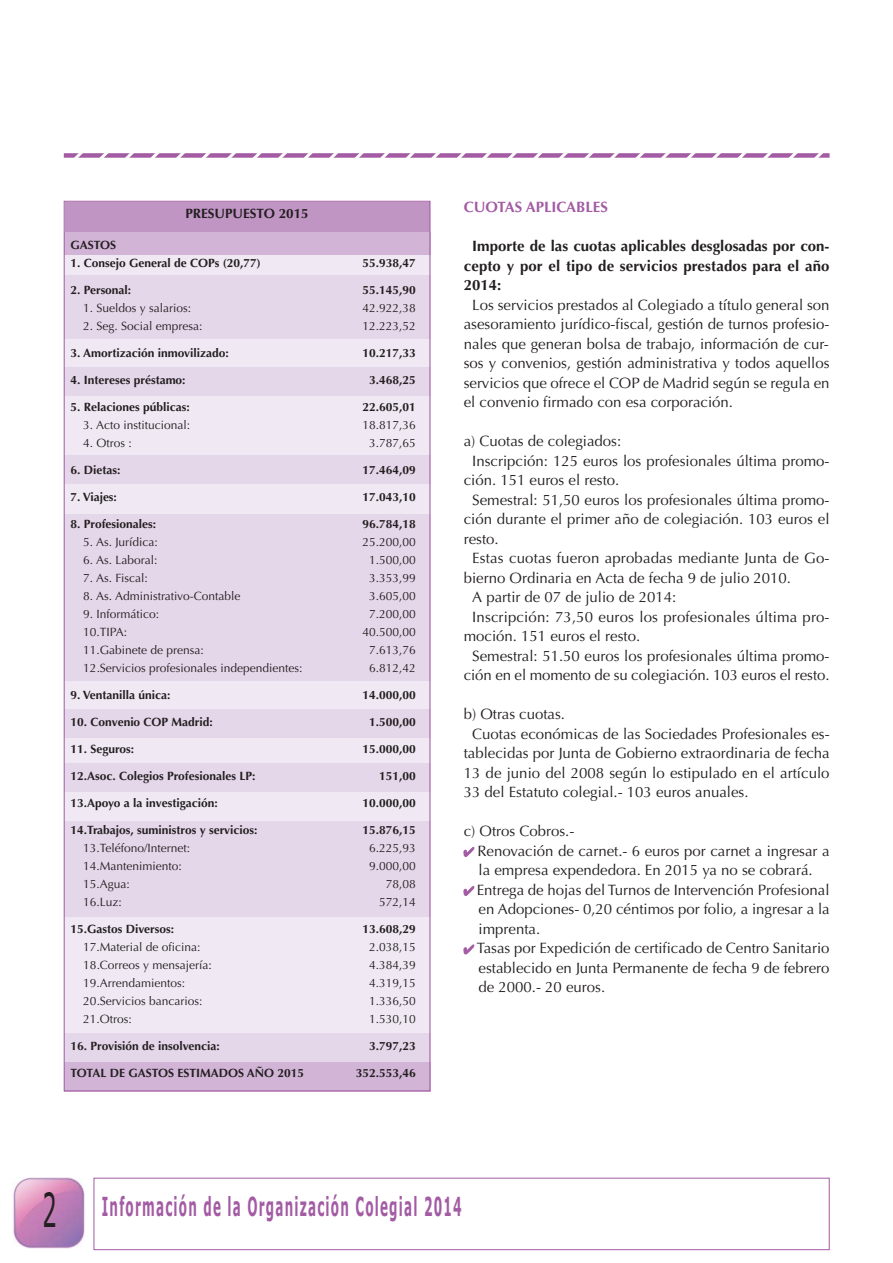
<style>
.page{position:relative;width:893px;height:1263px;background:#fff}
.page>*{position:absolute;margin:0;border:0;box-sizing:border-box;transform-origin:0 0}
.t1{font:47.25px "Verdana";color:#231f20;scale:.48 1}
.t2{font:700 26.4px "Verdana";letter-spacing:.1em;color:#a35ba4;scale:.45 1}
.t3{font:15px/19.5px "Optima";color:#231f20;text-align:justify}
.t4{font:700 15px/19.5px "Optima";letter-spacing:.01em;color:#231f20;text-align:justify}
.t5{font:700 15px "Optima";color:#a35ba4}
.t6{font:700 13.5px "Optima";color:#231f20}
.t7{font:12px "Optima";color:#231f20}
.t8{font:700 12px "Optima";color:#231f20}
.s1{color:#a35ba4}
</style>
<div class="page">
<div style="left:94px;top:1178px;width:735px;height:72px;border:1px solid #a35ba4"></div>
<img style="left:12px;top:1178px;width:73px;height:71px">
<svg style="left:65px;top:153px;width:765px;height:5px"></svg>
<div style="left:64px;top:202px;width:366px;height:887px;background:#f0e9f4"></div>
<div style="left:65px;top:202px;width:365px;height:30px;background:#c095c4"></div>
<div style="left:64px;top:232px;width:366px;height:23px;background:#d1b4d6"></div>
<div style="left:64px;top:1062px;width:366px;height:29px;background:#d1b4d6"></div>
<div style="left:64px;top:275px;width:366px;height:64px;background:#e5d7ea"></div>
<div style="left:64px;top:367px;width:366px;height:28px;background:#e5d7ea"></div>
<div style="left:64px;top:455px;width:366px;height:29px;background:#e5d7ea"></div>
<div style="left:64px;top:709px;width:366px;height:28px;background:#e5d7ea"></div>
<div style="left:64px;top:763px;width:366px;height:28px;background:#e5d7ea"></div>
<div style="left:64px;top:821px;width:366px;height:96px;background:#e5d7ea"></div>
<div style="left:64px;top:1033px;width:366px;height:28px;background:#e5d7ea"></div>
<div style="left:64px;top:514px;width:366px;height:167px;background:#e5d7ea"></div>
<p class="t6" style="left:185px;top:208px;width:125px">PRESUPUESTO 2015</p>
<p class="t8" style="left:71px;top:240px;width:47px">GASTOS</p>
<p class="t8" style="left:71px;top:258px;width:192px">1. Consejo General de COPs (20,77)</p>
<p class="t8" style="left:362px;top:258px;width:55px">55.938,47</p>
<p class="t8" style="left:71px;top:285px;width:62px">2. Personal:</p>
<p class="t8" style="left:362px;top:285px;width:55px">55.145,90</p>
<p class="t7" style="left:83px;top:303px;width:109px">1. Sueldos y salarios:</p>
<p class="t7" style="left:362px;top:303px;width:55px">42.922,38</p>
<p class="t7" style="left:83px;top:321px;width:121px">2. Seg. Social empresa:</p>
<p class="t7" style="left:362px;top:321px;width:55px">12.223,52</p>
<p class="t8" style="left:71px;top:348px;width:160px">3. Amortización inmovilizado:</p>
<p class="t8" style="left:362px;top:348px;width:55px">10.217,33</p>
<p class="t8" style="left:71px;top:375px;width:117px">4. Intereses préstamo:</p>
<p class="t8" style="left:369px;top:375px;width:48px">3.468,25</p>
<p class="t8" style="left:71px;top:402px;width:121px">5. Relaciones públicas:</p>
<p class="t8" style="left:362px;top:402px;width:55px">22.605,01</p>
<p class="t7" style="left:83px;top:420px;width:108px">3. Acto institucional:</p>
<p class="t7" style="left:362px;top:420px;width:55px">18.817,36</p>
<p class="t7" style="left:83px;top:438px;width:50px">4. Otros :</p>
<p class="t7" style="left:369px;top:438px;width:48px">3.787,65</p>
<p class="t8" style="left:71px;top:465px;width:51px">6. Dietas:</p>
<p class="t8" style="left:362px;top:465px;width:55px">17.464,09</p>
<p class="t8" style="left:71px;top:492px;width:48px">7. Viajes:</p>
<p class="t8" style="left:362px;top:492px;width:55px">17.043,10</p>
<p class="t8" style="left:71px;top:519px;width:87px">8. Profesionales:</p>
<p class="t8" style="left:362px;top:519px;width:55px">96.784,18</p>
<p class="t7" style="left:83px;top:537px;width:76px">5. As. Jurídica:</p>
<p class="t7" style="left:362px;top:537px;width:55px">25.200,00</p>
<p class="t7" style="left:83px;top:555px;width:75px">6. As. Laboral:</p>
<p class="t7" style="left:369px;top:555px;width:48px">1.500,00</p>
<p class="t7" style="left:83px;top:573px;width:66px">7. As. Fiscal:</p>
<p class="t7" style="left:369px;top:573px;width:48px">3.353,99</p>
<p class="t7" style="left:83px;top:591px;width:159px">8. As. Administrativo-Contable</p>
<p class="t7" style="left:369px;top:591px;width:48px">3.605,00</p>
<p class="t7" style="left:83px;top:609px;width:77px">9. Informático:</p>
<p class="t7" style="left:369px;top:609px;width:48px">7.200,00</p>
<p class="t7" style="left:83px;top:627px;width:45px">10.TIPA:</p>
<p class="t7" style="left:362px;top:627px;width:55px">40.500,00</p>
<p class="t7" style="left:83px;top:645px;width:122px">11.Gabinete de prensa:</p>
<p class="t7" style="left:369px;top:645px;width:48px">7.613,76</p>
<p class="t7" style="left:83px;top:663px;width:221px">12.Servicios profesionales independientes:</p>
<p class="t7" style="left:369px;top:663px;width:48px">6.812,42</p>
<p class="t8" style="left:71px;top:690px;width:101px">9. Ventanilla única:</p>
<p class="t8" style="left:362px;top:690px;width:55px">14.000,00</p>
<p class="t8" style="left:71px;top:717px;width:144px">10. Convenio COP Madrid:</p>
<p class="t8" style="left:369px;top:717px;width:48px">1.500,00</p>
<p class="t8" style="left:71px;top:744px;width:65px">11. Seguros:</p>
<p class="t8" style="left:362px;top:744px;width:55px">15.000,00</p>
<p class="t8" style="left:71px;top:771px;width:186px">12.Asoc. Colegios Profesionales LP:</p>
<p class="t8" style="left:379px;top:771px;width:38px">151,00</p>
<p class="t8" style="left:71px;top:798px;width:149px">13.Apoyo a la investigación:</p>
<p class="t8" style="left:362px;top:798px;width:55px">10.000,00</p>
<p class="t8" style="left:71px;top:825px;width:188px">14.Trabajos, suministros y servicios:</p>
<p class="t8" style="left:362px;top:825px;width:55px">15.876,15</p>
<p class="t7" style="left:83px;top:843px;width:108px">13.Teléfono/Internet:</p>
<p class="t7" style="left:369px;top:843px;width:48px">6.225,93</p>
<p class="t7" style="left:83px;top:861px;width:100px">14.Mantenimiento:</p>
<p class="t7" style="left:369px;top:861px;width:48px">9.000,00</p>
<p class="t7" style="left:83px;top:879px;width:48px">15.Agua:</p>
<p class="t7" style="left:386px;top:879px;width:31px">78,08</p>
<p class="t7" style="left:83px;top:897px;width:40px">16.Luz:</p>
<p class="t7" style="left:379px;top:897px;width:38px">572,14</p>
<p class="t8" style="left:71px;top:924px;width:105px">15.Gastos Diversos:</p>
<p class="t8" style="left:362px;top:924px;width:55px">13.608,29</p>
<p class="t7" style="left:83px;top:942px;width:119px">17.Material de oficina:</p>
<p class="t7" style="left:369px;top:942px;width:48px">2.038,15</p>
<p class="t7" style="left:83px;top:960px;width:130px">18.Correos y mensajería:</p>
<p class="t7" style="left:369px;top:960px;width:48px">4.384,39</p>
<p class="t7" style="left:83px;top:978px;width:103px">19.Arrendamientos:</p>
<p class="t7" style="left:369px;top:978px;width:48px">4.319,15</p>
<p class="t7" style="left:83px;top:996px;width:121px">20.Servicios bancarios:</p>
<p class="t7" style="left:369px;top:996px;width:48px">1.336,50</p>
<p class="t7" style="left:83px;top:1014px;width:50px">21.Otros:</p>
<p class="t7" style="left:369px;top:1014px;width:48px">1.530,10</p>
<p class="t8" style="left:71px;top:1041px;width:151px">16. Provisión de insolvencia:</p>
<p class="t8" style="left:369px;top:1041px;width:48px">3.797,23</p>
<p class="t8" style="left:71px;top:1068px;width:235px">TOTAL DE GASTOS ESTIMADOS AÑO 2015</p>
<p class="t8" style="left:356px;top:1068px;width:61px">352.553,46</p>
<p class="t5" style="left:463px;top:201px;width:146px">CUOTAS APLICABLES</p>
<p class="t4" style="left:463px;top:238px;width:367px;text-indent:9px">Importe de las cuotas aplicables desglosadas por con&shy;cepto y por el tipo de servicios prestados para el año 2014:</p>
<p class="t3" style="left:463px;top:296px;width:367px;text-indent:9px">Los servicios prestados al Colegiado a título general son asesoramiento jurídico-fiscal, gestión de turnos profesio&shy;nales que generan bolsa de trabajo, información de cur&shy;sos y convenios, gestión administrativa y todos aquellos servicios que ofrece el COP de Madrid según se regula en el convenio firmado con esa corporación.</p>
<p class="t3" style="left:463px;top:433px;width:159px">a) Cuotas de colegiados:</p>
<p class="t3" style="left:472px;top:452px;width:359px">Inscripción: 125 euros los profesionales última promo-</p>
<p class="t3" style="left:463px;top:472px;width:157px">ción. 151 euros el resto.</p>
<p class="t3" style="left:472px;top:491px;width:359px">Semestral: 51,50 euros los profesionales última promo-</p>
<p class="t3" style="left:463px;top:511px;width:367px">ción durante el primer año de colegiación. 103 euros el</p>
<p class="t3" style="left:463px;top:530px;width:36px">resto.</p>
<p class="t3" style="left:472px;top:550px;width:359px">Estas cuotas fueron aprobadas mediante Junta de Go-</p>
<p class="t3" style="left:463px;top:569px;width:329px">bierno Ordinaria en Acta de fecha 9 de julio 2010.</p>
<p class="t3" style="left:472px;top:589px;width:205px">A partir de 07 de julio de 2014:</p>
<p class="t3" style="left:472px;top:608px;width:359px">Inscripción: 73,50 euros los profesionales última pro-</p>
<p class="t3" style="left:463px;top:628px;width:178px">moción. 151 euros el resto.</p>
<p class="t3" style="left:472px;top:647px;width:359px">Semestral: 51.50 euros los profesionales última promo-</p>
<p class="t3" style="left:463px;top:667px;width:367px">ción en el momento de su colegiación. 103 euros el resto.</p>
<p class="t3" style="left:463px;top:706px;width:103px">b) Otras cuotas.</p>
<p class="t3" style="left:472px;top:725px;width:359px">Cuotas económicas de las Sociedades Profesionales es-</p>
<p class="t3" style="left:463px;top:745px;width:367px">tablecidas por Junta de Gobierno extraordinaria de fecha</p>
<p class="t3" style="left:463px;top:764px;width:367px">13 de junio del 2008 según lo estipulado en el artículo</p>
<p class="t3" style="left:463px;top:784px;width:286px">33 del Estatuto colegial.- 103 euros anuales.</p>
<p class="t3" style="left:463px;top:823px;width:112px">c) Otros Cobros.-</p>
<p class="t3" style="left:463px;top:842px;width:367px;text-align:center"><span class="s1">✔</span> Renovación de carnet.- 6 euros por carnet a ingresar a la empresa expendedora. En 2015 ya no se cobrará.</p>
<p class="t3" style="left:478px;top:881px;width:352px;text-indent:-15px"><span class="s1">✔</span> Entrega de hojas del Turnos de Intervención Profesional en Adopciones- 0,20 céntimos por folio, a ingresar a la imprenta.</p>
<p class="t3" style="left:478px;top:940px;width:352px;text-indent:-15px"><span class="s1">✔</span> Tasas por Expedición de certificado de Centro Sanitario establecido en Junta Permanente de fecha 9 de febrero de 2000.- 20 euros.</p>
<h1 class="t1" style="left:42px;top:1183px;width:31px">2</h1>
<h2 class="t2" style="left:102px;top:1196px;width:801px">Información de la Organización Colegial 2014</h2>
</div>
